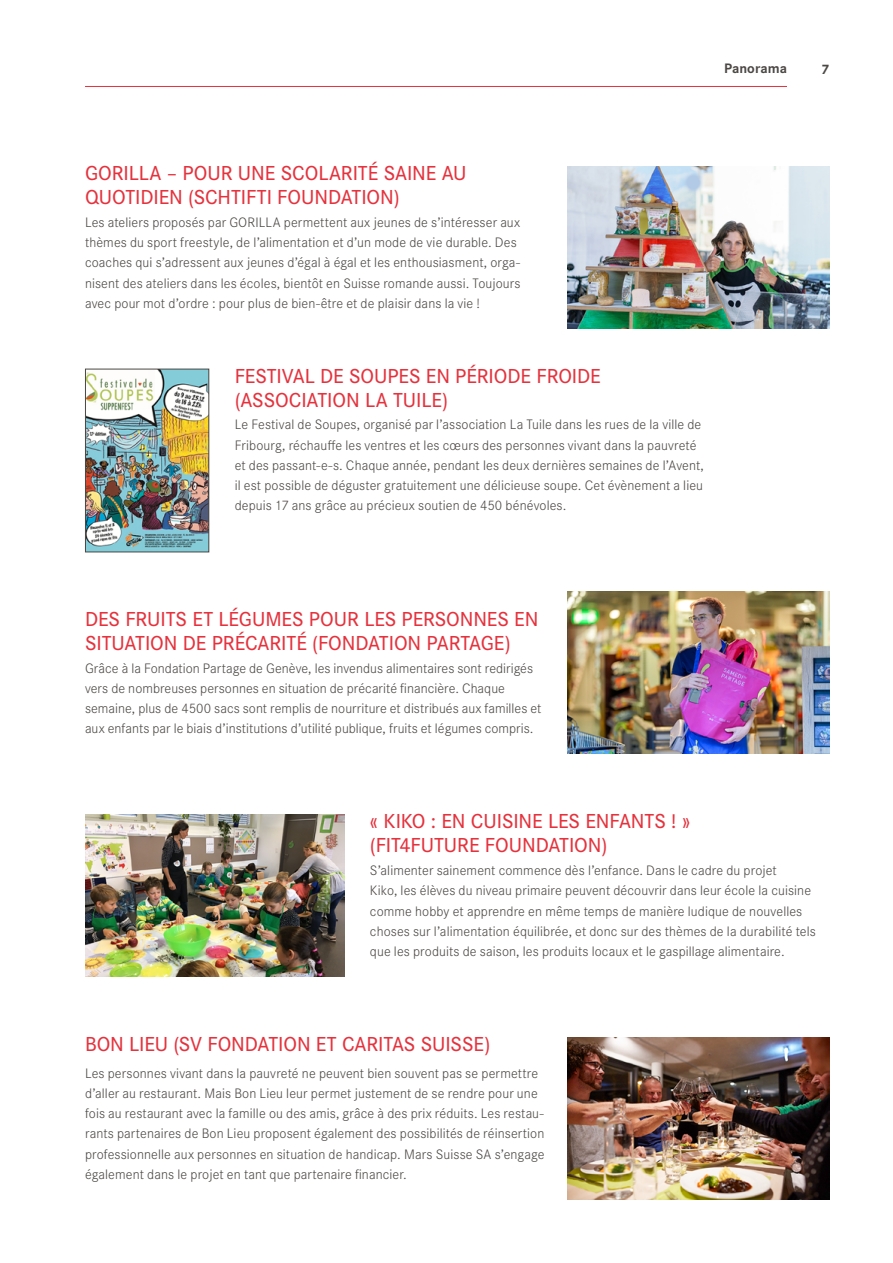
<style>
.page{position:relative;width:893px;height:1263px;background:#fff}
.page>*{position:absolute;margin:0;border:0;box-sizing:border-box;transform-origin:0 0}
.t1{font:500 21px/24px "Corporate S Pro";letter-spacing:-.005em;color:#e5323d}
.t2{font:300 14.25px/20.2px "Corporate S Pro";letter-spacing:.005em;color:#4b4744}
.t3{font:700 14.25px "Corporate S Pro";letter-spacing:.005em;color:#4b4744}
</style>
<div class="page">
<hr style="left:85px;top:86px;width:702px;height:1px;background:#e5323d">
<img style="left:567px;top:1037px;width:262px;height:162px">
<img style="left:567px;top:592px;width:262px;height:162px">
<img style="left:85px;top:814px;width:260px;height:162px">
<img style="left:567px;top:166px;width:262px;height:162px">
<img style="left:87px;top:371px;width:120px;height:179px">
<div style="left:85px;top:369px;width:124px;height:183px;border:1px solid #4b4744"></div>
<p class="t3" style="left:724px;top:57px;width:64px">Panorama</p>
<p class="t3" style="left:821px;top:58px;width:10px">7</p>
<h1 class="t1" style="left:85px;top:159px;width:383px">GORILLA – POUR UNE SCOLARITÉ SAINE AU<br>QUOTIDIEN (SCHTIFTI FOUNDATION)</h1>
<p class="t2" style="left:85px;top:211px;width:437px">Les ateliers proposés par GORILLA permettent aux jeunes de s’intéresser aux thèmes du sport freestyle, de l’alimentation et d’un mode de vie durable. Des coaches qui s’adressent aux jeunes d’égal à égal et les enthousiasment, orga&shy;nisent des ateliers dans les écoles, bientôt en Suisse romande aussi. Toujours avec pour mot d’ordre : pour plus de bien-être et de plaisir dans la vie !</p>
<h1 class="t1" style="left:235px;top:362px;width:368px">FESTIVAL DE SOUPES EN PÉRIODE FROIDE (ASSOCIATION LA TUILE)</h1>
<p class="t2" style="left:235px;top:414px;width:471px">Le Festival de Soupes, organisé par l’association La Tuile dans les rues de la ville de Fribourg, réchauffe les ventres et les cœurs des personnes vivant dans la pauvreté et des passant-e-s. Chaque année, pendant les deux dernières semaines de l’Avent, il est possible de déguster gratuitement une délicieuse soupe. Cet évènement a lieu depuis 17 ans grâce au précieux soutien de 450 bénévoles.</p>
<h1 class="t1" style="left:85px;top:605px;width:455px">DES FRUITS ET LÉGUMES POUR LES PERSONNES EN<br>SITUATION DE PRÉCARITÉ (FONDATION PARTAGE)</h1>
<p class="t2" style="left:85px;top:657px;width:458px">Grâce à la Fondation Partage de Genève, les invendus alimentaires sont redirigés vers de nombreuses personnes en situation de précarité financière. Chaque semaine, plus de 4500 sacs sont remplis de nourriture et distribués aux familles et aux enfants par le biais d’institutions d’utilité publique, fruits et légumes compris.</p>
<h1 class="t1" style="left:370px;top:808px;width:322px">« KIKO : EN CUISINE LES ENFANTS ! » (FIT4FUTURE FOUNDATION)</h1>
<p class="t2" style="left:370px;top:859px;width:447px">S’alimenter sainement commence dès l’enfance. Dans le cadre du projet<br>Kiko, les élèves du niveau primaire peuvent découvrir dans leur école la cuisine comme hobby et apprendre en même temps de manière ludique de nouvelles choses sur l’alimentation équilibrée, et donc sur des thèmes de la durabilité tels que les produits de saison, les produits locaux et le gaspillage alimentaire.</p>
<h1 class="t1" style="left:85px;top:1030px;width:407px">BON LIEU (SV FONDATION ET CARITAS SUISSE)</h1>
<p class="t2" style="left:85px;top:1062px;width:461px">Les personnes vivant dans la pauvreté ne peuvent bien souvent pas se permettre d’aller au restaurant. Mais Bon Lieu leur permet justement de se rendre pour une fois au restaurant avec la famille ou des amis, grâce à des prix réduits. Les restau&shy;rants partenaires de Bon Lieu proposent également des possibilités de réinsertion professionnelle aux personnes en situation de handicap. Mars Suisse SA s’engage également dans le projet en tant que partenaire financier.</p>
</div>
